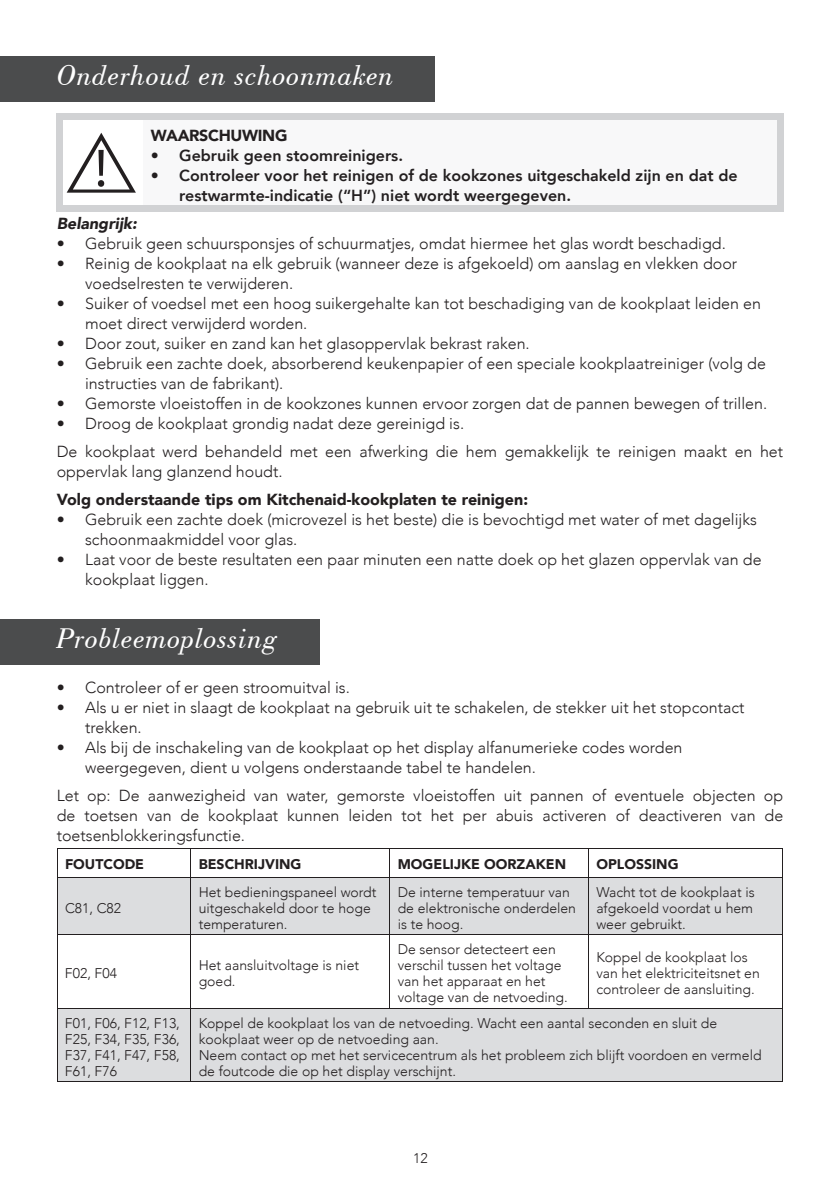
<style>
.page{position:relative;width:840px;height:1191px;background:#fff}
.page>*{position:absolute;margin:0;border:0;box-sizing:border-box;transform-origin:0 0}
.t1{font:53.8px "Myriad Pro";color:#231f20}
.t2{font:italic 30px "Bodoni BT";letter-spacing:.02em;color:#fff}
.t3{font:300 16px/20px "Avenir";color:#231f20}
.t4{font:800 16px/20px "Avenir";color:#231f20}
.t5{font:900 16px "Avenir";color:#231f20}
.t6{font:900 16px "Avenir";letter-spacing:-.02em;color:#231f20}
.t7{font:italic 900 16px "Avenir";color:#231f20}
.t8{font:300 14px/16px "Avenir";color:#231f20}
.t9{font:900 14px "Avenir";color:#231f20}
.s1{font-weight:300}
</style>
<div class="page">
<div style="left:0;top:619px;width:319px;height:45px;background:#4b4c4d"></div>
<svg style="left:58px;top:878px;width:724px;height:203px;fill:#dcdddf"></svg>
<hr style="left:57px;top:848px;width:133px;height:1px;background:#231f20">
<svg style="left:57px;top:849px;width:1px;height:28px"></svg>
<hr style="left:190px;top:848px;width:199px;height:1px;background:#231f20">
<svg style="left:190px;top:849px;width:1px;height:28px"></svg>
<hr style="left:389px;top:848px;width:199px;height:1px;background:#231f20">
<svg style="left:389px;top:849px;width:1px;height:28px"></svg>
<hr style="left:588px;top:848px;width:194px;height:1px;background:#231f20">
<svg style="left:782px;top:849px;width:1px;height:28px"></svg>
<hr style="left:57px;top:877px;width:133px;height:1px;background:#231f20">
<hr style="left:57px;top:877px;width:1px;height:57px;background:#231f20">
<hr style="left:190px;top:877px;width:199px;height:1px;background:#231f20">
<hr style="left:190px;top:877px;width:1px;height:57px;background:#231f20">
<hr style="left:389px;top:877px;width:199px;height:1px;background:#231f20">
<hr style="left:389px;top:877px;width:1px;height:57px;background:#231f20">
<hr style="left:588px;top:877px;width:194px;height:1px;background:#231f20">
<hr style="left:587px;top:877px;width:1px;height:57px;background:#231f20">
<hr style="left:782px;top:877px;width:1px;height:57px;background:#231f20">
<hr style="left:57px;top:934px;width:133px;height:1px;background:#231f20">
<hr style="left:57px;top:935px;width:1px;height:72px;background:#231f20">
<hr style="left:190px;top:934px;width:199px;height:1px;background:#231f20">
<hr style="left:190px;top:935px;width:1px;height:72px;background:#231f20">
<hr style="left:389px;top:934px;width:199px;height:1px;background:#231f20">
<hr style="left:389px;top:935px;width:1px;height:72px;background:#231f20">
<hr style="left:588px;top:934px;width:194px;height:1px;background:#231f20">
<hr style="left:587px;top:935px;width:1px;height:72px;background:#231f20">
<hr style="left:782px;top:935px;width:1px;height:72px;background:#231f20">
<hr style="left:57px;top:1007px;width:133px;height:1px;background:#231f20">
<hr style="left:57px;top:1008px;width:1px;height:73px;background:#231f20">
<hr style="left:190px;top:1007px;width:199px;height:1px;background:#231f20">
<hr style="left:190px;top:1008px;width:1px;height:73px;background:#231f20">
<hr style="left:389px;top:1007px;width:199px;height:1px;background:#231f20">
<hr style="left:588px;top:1007px;width:194px;height:1px;background:#231f20">
<hr style="left:782px;top:1008px;width:1px;height:73px;background:#231f20">
<hr style="left:57px;top:1081px;width:133px;height:1px;background:#231f20">
<hr style="left:190px;top:1081px;width:199px;height:1px;background:#231f20">
<hr style="left:389px;top:1081px;width:199px;height:1px;background:#231f20">
<hr style="left:588px;top:1081px;width:194px;height:1px;background:#231f20">
<div style="left:0;top:57px;width:434px;height:45px;background:#4b4c4d"></div>
<div style="left:143px;top:117px;width:637px;height:92px;background:#f8f8f9"></div>
<div style="left:57px;top:114px;width:86px;height:6px;background:#d1d2d4"></div>
<div style="left:143px;top:114px;width:640px;height:6px;background:#d1d2d4"></div>
<div style="left:777px;top:120px;width:6px;height:86px;background:#d1d2d4"></div>
<div style="left:57px;top:206px;width:86px;height:6px;background:#d1d2d4"></div>
<div style="left:143px;top:206px;width:640px;height:6px;background:#d1d2d4"></div>
<div style="left:57px;top:120px;width:6px;height:86px;background:#d1d2d4"></div>
<svg style="left:67px;top:133px;width:69px;height:60px"></svg>
<h2 class="t2" style="left:57px;top:57px;width:338px">Onderhoud en schoonmaken</h2>
<h1 class="t1" style="left:95px;top:135px;width:14px">!</h1>
<p class="t6" style="left:151px;top:121px;width:138px">WAARSCHUWING</p>
<p class="t4" style="left:151px;top:144px;width:254px"><span class="s1">•</span> Gebruik geen stoomreinigers.</p>
<p class="t4" style="left:179px;top:164px;width:559px;text-indent:-28px"><span class="s1">•</span> Controleer voor het reinigen of de kookzones uitgeschakeld zijn en dat de restwarmte-indicatie (“H”) niet wordt weergegeven.</p>
<p class="t7" style="left:57px;top:210px;width:82px">Belangrijk:</p>
<p class="t3" style="left:57px;top:234px;width:670px">• Gebruik geen schuursponsjes of schuurmatjes, omdat hiermee het glas wordt beschadigd.</p>
<p class="t3" style="left:85px;top:254px;width:653px;text-indent:-28px">• Reinig de kookplaat na elk gebruik (wanneer deze is afgekoeld) om aanslag en vlekken door voedselresten te verwijderen.</p>
<p class="t3" style="left:85px;top:294px;width:677px;text-indent:-28px">• Suiker of voedsel met een hoog suikergehalte kan tot beschadiging van de kookplaat leiden en moet direct verwijderd worden.</p>
<p class="t3" style="left:57px;top:334px;width:474px">• Door zout, suiker en zand kan het glasoppervlak bekrast raken.</p>
<p class="t3" style="left:85px;top:354px;width:682px;text-indent:-28px">• Gebruik een zachte doek, absorberend keukenpapier of een speciale kookplaatreiniger (volg de instructies van de fabrikant).</p>
<p class="t3" style="left:57px;top:394px;width:711px">• Gemorste vloeistoffen in de kookzones kunnen ervoor zorgen dat de pannen bewegen of trillen.</p>
<p class="t3" style="left:57px;top:410px;width:727px;line-height:28px">• Droog de kookplaat grondig nadat deze gereinigd is.<br>De kookplaat werd behandeld met een afwerking die hem gemakkelijk te reinigen maakt en het</p>
<p class="t3" style="left:57px;top:462px;width:227px">oppervlak lang glanzend houdt.</p>
<p class="t5" style="left:57px;top:486px;width:472px">Volg onderstaande tips om Kitchenaid-kookplaten te reinigen:</p>
<p class="t3" style="left:85px;top:510px;width:673px;text-indent:-28px">• Gebruik een zachte doek (microvezel is het beste) die is bevochtigd met water of met dagelijks schoonmaakmiddel voor glas.</p>
<p class="t3" style="left:85px;top:550px;width:677px;text-indent:-28px">• Laat voor de beste resultaten een paar minuten een natte doek op het glazen oppervlak van de kookplaat liggen.</p>
<h2 class="t2" style="left:57px;top:619px;width:223px">Probleemoplossing</h2>
<p class="t3" style="left:57px;top:677px;width:294px">• Controleer of er geen stroomuitval is.</p>
<p class="t3" style="left:85px;top:697px;width:660px;text-indent:-28px">• Als u er niet in slaagt de kookplaat na gebruik uit te schakelen, de stekker uit het stopcontact trekken.</p>
<p class="t3" style="left:85px;top:737px;width:598px;text-indent:-28px">• Als bij de inschakeling van de kookplaat op het display alfanumerieke codes worden weergegeven, dient u volgens onderstaande tabel te handelen.</p>
<p class="t3" style="left:57px;top:785px;width:727px;text-align:justify">Let op: De aanwezigheid van water, gemorste vloeistoffen uit pannen of eventuele objecten op de toetsen van de kookplaat kunnen leiden tot het per abuis activeren of deactiveren van de toetsenblokkeringsfunctie.</p>
<p class="t9" style="left:65px;top:851px;width:81px">FOUTCODE</p>
<p class="t9" style="left:198px;top:851px;width:104px">BESCHRIJVING</p>
<p class="t9" style="left:397px;top:851px;width:170px">MOGELIJKE OORZAKEN</p>
<p class="t9" style="left:596px;top:851px;width:84px">OPLOSSING</p>
<p class="t8" style="left:65px;top:900px;width:58px">C81, C82</p>
<p class="t8" style="left:198px;top:884px;width:179px">Het bedieningspaneel wordt uitgeschakeld door te hoge temperaturen.</p>
<p class="t8" style="left:397px;top:884px;width:180px">De interne temperatuur van de elektronische onderdelen is te hoog.</p>
<p class="t8" style="left:596px;top:884px;width:160px;text-align:justify">Wacht tot de kookplaat is afgekoeld voordat u hem weer gebruikt.</p>
<p class="t8" style="left:65px;top:965px;width:53px">F02, F04</p>
<p class="t8" style="left:198px;top:957px;width:162px">Het aansluitvoltage is niet goed.</p>
<p class="t8" style="left:397px;top:941px;width:171px">De sensor detecteert een verschil tussen het voltage van het apparaat en het voltage van de netvoeding.</p>
<p class="t8" style="left:596px;top:949px;width:165px">Koppel de kookplaat los van het elektriciteitsnet en controleer de aansluiting.</p>
<p class="t8" style="left:65px;top:1015px;width:116px;text-align:justify">F01, F06, F12, F13, F25, F34, F35, F36, F37, F41, F47, F58, F61, F76</p>
<p class="t8" style="left:198px;top:1015px;width:564px">Koppel de kookplaat los van de netvoeding. Wacht een aantal seconden en sluit de kookplaat weer op de netvoeding aan.<br>Neem contact op met het servicecentrum als het probleem zich blijft voordoen en vermeld de foutcode die op het display verschijnt.</p>
<p class="t8" style="left:413px;top:1149px;width:16px">12</p>
</div>
